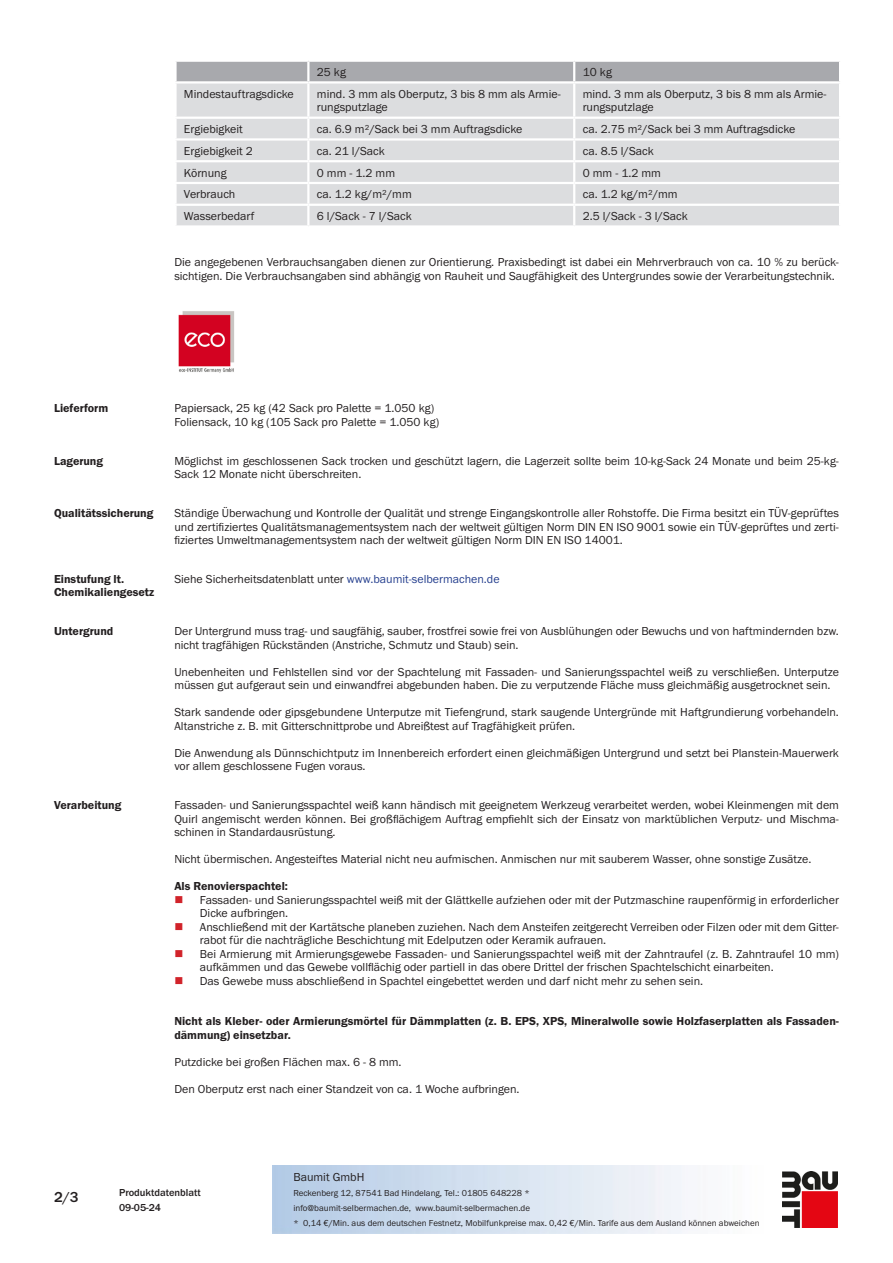
<style>
.page{position:relative;width:893px;height:1263px;background:#fff}
.page>*{position:absolute;margin:0;border:0;box-sizing:border-box;transform-origin:0 0}
.t1{font:500 15px "BM Franklin Gothic URW";color:#231f20}
.PDS_Standard{font:12px/13.5px "BM Franklin Gothic URW Boo";color:#231f20}
.PDS_Standard_linksbü{font:12px/13.5px "BM Franklin Gothic URW Boo";color:#231f20}
.PDS_Standard-2{font:12px/13.5px "BM Franklin Gothic URW Dem";color:#231f20}
.PDS_Header{font:12px/13.5px "BM Franklin Gothic URW Dem";color:#231f20}
.t2{font:500 10.5px/15px "BM Franklin Gothic URW";color:#231f20}
.t3{font:9px/15px "BM Franklin Gothic URW Boo";color:#231f20}
.s1{color:#253f8e}
</style>
<div class="page">
<img style="left:782px;top:1171px;width:56px;height:56px">
<div style="left:177px;top:84px;width:662px;height:141px;background:#dcdddf"></div>
<div style="left:176px;top:61px;width:664px;height:20px;background:#a8a9ad"></div>
<hr style="left:307px;top:84px;width:2px;height:33px;background:#fff">
<hr style="left:573px;top:84px;width:2px;height:33px;background:#fff">
<hr style="left:174px;top:117px;width:134px;height:2px;background:#fff">
<hr style="left:308px;top:117px;width:266px;height:2px;background:#fff">
<hr style="left:574px;top:117px;width:267px;height:2px;background:#fff">
<hr style="left:174px;top:138px;width:134px;height:3px;background:#fff">
<hr style="left:308px;top:138px;width:266px;height:3px;background:#fff">
<svg style="left:307px;top:119px;width:2px;height:41px"></svg>
<hr style="left:574px;top:138px;width:267px;height:3px;background:#fff">
<svg style="left:573px;top:119px;width:2px;height:41px"></svg>
<hr style="left:174px;top:160px;width:134px;height:2px;background:#fff">
<hr style="left:308px;top:160px;width:266px;height:2px;background:#fff">
<hr style="left:307px;top:162px;width:2px;height:20px;background:#fff">
<hr style="left:574px;top:160px;width:267px;height:2px;background:#fff">
<hr style="left:573px;top:162px;width:2px;height:20px;background:#fff">
<hr style="left:174px;top:182px;width:134px;height:2px;background:#fff">
<hr style="left:308px;top:182px;width:266px;height:2px;background:#fff">
<hr style="left:307px;top:184px;width:2px;height:20px;background:#fff">
<hr style="left:574px;top:182px;width:267px;height:2px;background:#fff">
<hr style="left:573px;top:184px;width:2px;height:20px;background:#fff">
<hr style="left:174px;top:204px;width:134px;height:2px;background:#fff">
<hr style="left:308px;top:204px;width:266px;height:2px;background:#fff">
<svg style="left:307px;top:206px;width:2px;height:19px"></svg>
<hr style="left:574px;top:204px;width:267px;height:2px;background:#fff">
<svg style="left:573px;top:206px;width:2px;height:19px"></svg>
<img style="left:178px;top:311px;width:56px;height:62px">
<p class="PDS_Standard_linksbü" style="left:317px;top:65px;width:31px">25 kg</p>
<p class="PDS_Standard_linksbü" style="left:583px;top:65px;width:31px">10 kg</p>
<p class="PDS_Standard_linksbü" style="left:184px;top:87px;width:111px">Mindestauftragsdicke</p>
<p class="PDS_Standard_linksbü" style="left:317px;top:87px;width:245px">mind. 3 mm als Oberputz, 3 bis 8 mm als Armie&shy;rungsputzlage</p>
<p class="PDS_Standard_linksbü" style="left:583px;top:87px;width:245px">mind. 3 mm als Oberputz, 3 bis 8 mm als Armie&shy;rungsputzlage</p>
<p class="PDS_Standard_linksbü" style="left:184px;top:122px;width:60px">Ergiebigkeit</p>
<p class="PDS_Standard_linksbü" style="left:317px;top:122px;width:207px">ca. 6.9 m²/Sack bei 3 mm Auftragsdicke</p>
<p class="PDS_Standard_linksbü" style="left:583px;top:122px;width:214px">ca. 2.75 m²/Sack bei 3 mm Auftragsdicke</p>
<p class="PDS_Standard_linksbü" style="left:184px;top:144px;width:70px">Ergiebigkeit 2</p>
<p class="PDS_Standard_linksbü" style="left:317px;top:144px;width:69px">ca. 21 l/Sack</p>
<p class="PDS_Standard_linksbü" style="left:583px;top:144px;width:72px">ca. 8.5 l/Sack</p>
<p class="PDS_Standard_linksbü" style="left:184px;top:166px;width:44px">Körnung</p>
<p class="PDS_Standard_linksbü" style="left:317px;top:166px;width:80px">0 mm - 1.2 mm</p>
<p class="PDS_Standard_linksbü" style="left:583px;top:166px;width:80px">0 mm - 1.2 mm</p>
<p class="PDS_Standard_linksbü" style="left:184px;top:188px;width:53px">Verbrauch</p>
<p class="PDS_Standard_linksbü" style="left:317px;top:188px;width:96px">ca. 1.2 kg/m²/mm</p>
<p class="PDS_Standard_linksbü" style="left:583px;top:188px;width:96px">ca. 1.2 kg/m²/mm</p>
<p class="PDS_Standard_linksbü" style="left:184px;top:210px;width:72px">Wasserbedarf</p>
<p class="PDS_Standard_linksbü" style="left:317px;top:210px;width:96px">6 l/Sack - 7 l/Sack</p>
<p class="PDS_Standard_linksbü" style="left:583px;top:210px;width:106px">2.5 l/Sack - 3 l/Sack</p>
<p class="PDS_Standard" style="left:174px;top:256px;width:666px">Die angegebenen Verbrauchsangaben dienen zur Orientierung. Praxisbedingt ist dabei ein Mehrverbrauch von ca. 10 % zu berück&shy;sichtigen. Die Verbrauchsangaben sind abhängig von Rauheit und Saugfähigkeit des Untergrundes sowie der Verarbeitungstechnik.</p>
<p class="PDS_Header" style="left:54px;top:402px;width:56px">Lieferform</p>
<p class="PDS_Standard" style="left:174px;top:402px;width:261px">Papiersack, 25 kg (42 Sack pro Palette = 1.050 kg)</p>
<p class="PDS_Standard" style="left:174px;top:415px;width:266px">Foliensack, 10 kg (105 Sack pro Palette = 1.050 kg)</p>
<p class="PDS_Header" style="left:54px;top:454px;width:51px">Lagerung</p>
<p class="PDS_Standard" style="left:174px;top:454px;width:666px">Möglichst im geschlossenen Sack trocken und geschützt lagern, die Lagerzeit sollte beim 10-kg-Sack 24 Monate und beim 25-kg-<br>Sack 12 Monate nicht überschreiten.</p>
<p class="PDS_Header" style="left:54px;top:506px;width:101px">Qualitätssicherung</p>
<p class="PDS_Standard" style="left:174px;top:506px;width:666px;text-align:justify">Ständige Überwachung und Kontrolle der Qualität und strenge Eingangskontrolle aller Rohstoffe. Die Firma besitzt ein TÜV-geprüftes und zertifiziertes Qualitätsmanagementsystem nach der weltweit gültigen Norm DIN EN ISO 9001 sowie ein TÜV-geprüftes und zerti&shy;fiziertes Umweltmanagementsystem nach der weltweit gültigen Norm DIN EN ISO 14001.</p>
<p class="PDS_Header" style="left:54px;top:572px;width:102px">Einstufung lt.<br>Chemikaliengesetz</p>
<p class="PDS_Standard" style="left:174px;top:572px;width:327px">Siehe Sicherheitsdatenblatt unter <span class="s1">www.baumit-selbermachen.de</span></p>
<p class="PDS_Header" style="left:54px;top:625px;width:61px">Untergrund</p>
<p class="PDS_Standard" style="left:174px;top:625px;width:666px">Der Untergrund muss trag- und saugfähig, sauber, frostfrei sowie frei von Ausblühungen oder Bewuchs und von haftmindernden bzw. nicht tragfähigen Rückständen (Anstriche, Schmutz und Staub) sein.</p>
<p class="PDS_Standard" style="left:174px;top:665px;width:666px">Unebenheiten und Fehlstellen sind vor der Spachtelung mit Fassaden- und Sanierungsspachtel weiß zu verschließen. Unterputze müssen gut aufgeraut sein und einwandfrei abgebunden haben. Die zu verputzende Fläche muss gleichmäßig ausgetrocknet sein.</p>
<p class="PDS_Standard" style="left:174px;top:706px;width:666px">Stark sandende oder gipsgebundene Unterputze mit Tiefengrund, stark saugende Untergründe mit Haftgrundierung vorbehandeln.<br>Altanstriche z. B. mit Gitterschnittprobe und Abreißtest auf Tragfähigkeit prüfen.</p>
<p class="PDS_Standard" style="left:174px;top:746px;width:666px">Die Anwendung als Dünnschichtputz im Innenbereich erfordert einen gleichmäßigen Untergrund und setzt bei Planstein-Mauerwerk vor allem geschlossene Fugen voraus.</p>
<p class="PDS_Header" style="left:54px;top:798px;width:69px">Verarbeitung</p>
<p class="PDS_Standard" style="left:174px;top:798px;width:666px;text-align:justify">Fassaden- und Sanierungsspachtel weiß kann händisch mit geeignetem Werkzeug verarbeitet werden, wobei Kleinmengen mit dem Quirl angemischt werden können. Bei großflächigem Auftrag empfiehlt sich der Einsatz von marktüblichen Verputz- und Mischma&shy;schinen in Standardausrüstung.</p>
<p class="PDS_Standard" style="left:174px;top:852px;width:638px">Nicht übermischen. Angesteiftes Material nicht neu aufmischen. Anmischen nur mit sauberem Wasser, ohne sonstige Zusätze.</p>
<p class="PDS_Standard-2" style="left:174px;top:879px;width:115px">Als Renovierspachtel:</p>
<p class="PDS_Standard" style="left:200px;top:893px;width:641px">Fassaden- und Sanierungsspachtel weiß mit der Glättkelle aufziehen oder mit der Putzmaschine raupenförmig in erforderlicher<br>Dicke aufbringen.</p>
<p class="PDS_Standard" style="left:200px;top:920px;width:641px">Anschließend mit der Kartätsche planeben zuziehen. Nach dem Ansteifen zeitgerecht Verreiben oder Filzen oder mit dem Gitter&shy;rabot für die nachträgliche Beschichtung mit Edelputzen oder Keramik aufrauen.</p>
<p class="PDS_Standard" style="left:200px;top:947px;width:641px">Bei Armierung mit Armierungsgewebe Fassaden- und Sanierungsspachtel weiß mit der Zahntraufel (z. B. Zahntraufel 10 mm) aufkämmen und das Gewebe vollflächig oder partiell in das obere Drittel der frischen Spachtelschicht einarbeiten.</p>
<p class="PDS_Standard" style="left:200px;top:974px;width:505px">Das Gewebe muss abschließend in Spachtel eingebettet werden und darf nicht mehr zu sehen sein.</p>
<p class="PDS_Standard-2" style="left:174px;top:1014px;width:666px">Nicht als Kleber- oder Armierungsmörtel für Dämmplatten (z. B. EPS, XPS, Mineralwolle sowie Holzfaserplatten als Fassaden&shy;dämmung) einsetzbar.</p>
<p class="PDS_Standard" style="left:174px;top:1055px;width:229px">Putzdicke bei großen Flächen max. 6 - 8 mm.</p>
<p class="PDS_Standard" style="left:174px;top:1082px;width:347px">Den Oberputz erst nach einer Standzeit von ca. 1 Woche aufbringen.</p>
<p class="t1" style="left:54px;top:1188px;width:26px">2/3</p>
<p class="t2" style="left:119px;top:1185px;width:83px">Produktdatenblatt<br>09-05-24</p>
<p class="PDS_Standard" style="left:293px;top:1170px;width:73px">Baumit GmbH</p>
<p class="t3" style="left:293px;top:1186px;width:468px">Reckenberg 12, 87541 Bad Hindelang, Tel.: 01805 648228 *<br>info@baumit-selbermachen.de, www.baumit-selbermachen.de<br>* 0,14 €/Min. aus dem deutschen Festnetz, Mobilfunkpreise max. 0,42 €/Min. Tarife aus dem Ausland können abweichen</p>
</div>
